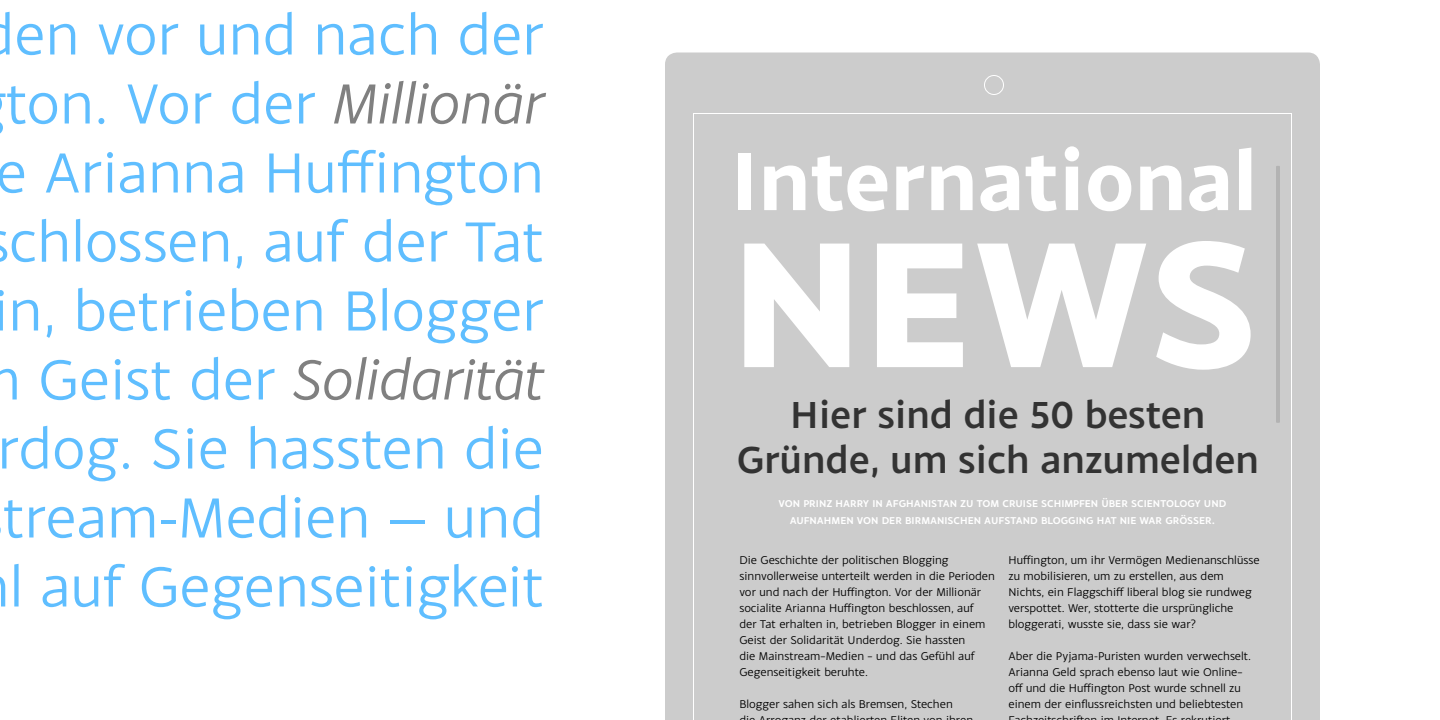
<style>
.page{position:relative;width:1440px;height:720px;background:#fff}
.page>*{position:absolute;margin:0;border:0;box-sizing:border-box;transform-origin:0 0}
.t1{font:700 216px "Monsal";color:#fff}
.t2{font:700 87px "Monsal";color:#fff}
.t3{font:60px/69px "Monsal";color:#5fbeff;text-align:right}
.t4{font:500 40px/45px "Monsal";color:#333;text-align:center}
.t5{font:12px/16px "Monsal";color:#000}
.t6{font:500 12px/17px "Monsal";color:#fff;text-align:center}
.s1{font-style:italic;color:#808080}
</style>
<div class="page">
<div style="left:665px;top:52px;width:655px;height:668px;background:#ccc"></div>
<div style="left:693px;top:113px;width:599px;height:607px;background:#ccc"></div>
<div style="left:984px;top:75px;width:20px;height:20px;border:1px solid #fff;border-radius:50%"></div>
<hr style="left:1276px;top:166px;width:4px;height:257px;background:#b3b3b3">
<h3 class="t3" style="left:-7px;top:-3px;width:552px">en vor und nach der ton. Vor der <span class="s1">Millionär </span>e Arianna Huffington chlossen, auf der Tat in, betrieben Blogger<br>Geist der <span class="s1">Solidarität </span>rdog. Sie hassten die tream-Medien — und l auf Gegenseitigkeit</h3>
<h2 class="t2" style="left:732px;top:118px;width:527px">International</h2>
<h1 class="t1" style="left:731px;top:138px;width:529px">NEWS</h1>
<h3 class="t4" style="left:737px;top:389px;width:524px">Hier sind die 50 besten<br>Gründe, um sich anzumelden</h3>
<p class="t6" style="left:779px;top:494px;width:449px">Von Prinz Harry in Afghanistan zu Tom Cruise Sch impfen über Scientology und<br>Aufnahmen von der birmanisch en Aufstand Blogging hat nie war grösser.</p>
<p class="t5" style="left:740px;top:551px;width:257px">Die Geschichte der politischen Blogging sinnvollerweise unterteilt werden in die Perioden vor und nach der Huffington. Vor der Millionär socialite Arianna Huffington beschlossen, auf<br>der Tat erhalten in, betrieben Blogger in einem Geist der Solidarität Underdog. Sie hassten<br>die Mainstream–Medien – und das Gefühl auf Gegenseitigkeit beruhte.</p>
<p class="t5" style="left:740px;top:695px;width:215px">Blogger sahen sich als Bremsen, Stechen di</p>
<p class="t5" style="left:810px;top:711px;width:8px">d</p>
<p class="t5" style="left:847px;top:711px;width:14px">bli</p>
<p class="t5" style="left:897px;top:711px;width:7px">li</p>
<p class="t5" style="left:946px;top:711px;width:11px">ih</p>
<p class="t5" style="left:1008px;top:551px;width:253px">Huffington, um ihr Vermögen Medienanschlüsse zu mobilisieren, um zu erstellen, aus dem Nichts, ein Flaggschiff liberal blog sie rundweg verspottet. Wer, stotterte die ursprüngliche bloggerati, wusste sie, dass sie war?</p>
<p class="t5" style="left:1008px;top:647px;width:244px">Aber die Pyjama-Puristen wurden verwechselt.</p>
<p class="t5" style="left:1008px;top:663px;width:236px">Arianna Geld sprach ebenso laut wie Online–</p>
<p class="t5" style="left:1008px;top:679px;width:234px">off und die Huffington Post wurde schnell zu</p>
<p class="t5" style="left:1008px;top:695px;width:236px">einem der einflussreichsten und beliebtesten</p>
<p class="t5" style="left:1026px;top:711px;width:55px">h i hif</p>
<p class="t5" style="left:1101px;top:711px;width:5px">i</p>
<p class="t5" style="left:1191px;top:711px;width:8px">k</p>
<p class="t5" style="left:1212px;top:711px;width:5px">i</p>
</div>
